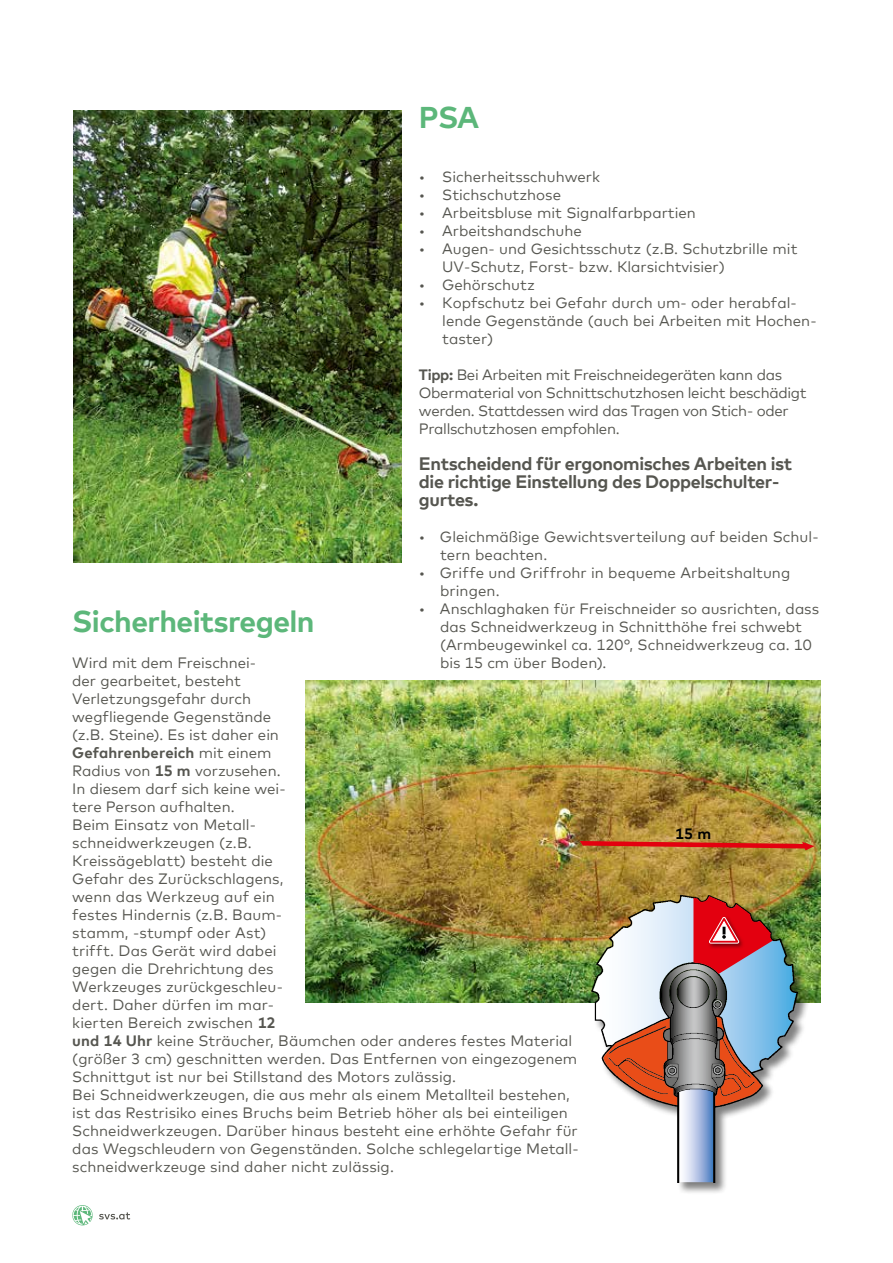
<style>
.page{position:relative;width:893px;height:1263px;background:#fff}
.page>*{position:absolute;margin:0;border:0;box-sizing:border-box;transform-origin:0 0}
.t1{font:700 30px "Mark Offc Pro";letter-spacing:-.02em;color:#5cb77a}
.t2{font:700 18px/18px "Mark Offc Pro";letter-spacing:-.02em;color:#565650}
.t3{font:15px/18px "Mark Offc Pro";color:#565650}
.t4{font:15px/18px "Mark Offc Pro";letter-spacing:-.02em;color:#565650}
.t5{font:700 15px "Mark Offc Pro";color:#000}
.s1{font-weight:700}
</style>
<div class="page">
<svg style="left:72px;top:1205px;width:21px;height:20px"></svg>
<svg style="left:99px;top:1212px;width:31px;height:7px"></svg>
<img style="left:305px;top:681px;width:516px;height:321px">
<svg style="left:580px;top:841px;width:234px;height:9px;background:#cb4827"></svg>
<img style="left:73px;top:110px;width:329px;height:452px">
<div style="left:591px;top:894px;width:219px;height:301px;background:#000;opacity:.5"></div>
<img style="left:591px;top:895px;width:207px;height:287px">
<svg style="left:603px;top:896px;width:169px;height:286px"></svg>
<h1 class="t1" style="left:72px;top:599px;width:244px">Sicherheitsregeln</h1>
<h1 class="t1" style="left:419px;top:95px;width:62px">PSA</h1>
<p class="t3" style="left:419px;top:167px;width:183px">• Sicherheitsschuhwerk</p>
<p class="t3" style="left:419px;top:185px;width:144px">• Stichschutzhose</p>
<p class="t3" style="left:419px;top:203px;width:278px">• Arbeitsbluse mit Signalfarbpartien</p>
<p class="t3" style="left:419px;top:221px;width:165px">• Arbeitshandschuhe</p>
<p class="t3" style="left:442px;top:239px;width:357px;text-indent:-23px">• Augen- und Gesichtsschutz (z.B. Schutzbrille mit<br>UV-Schutz, Forst- bzw. Klarsichtvisier)</p>
<p class="t3" style="left:419px;top:275px;width:117px">• Gehörschutz</p>
<p class="t3" style="left:442px;top:293px;width:376px;text-indent:-23px">• Kopfschutz bei Gefahr durch um- oder herabfal&shy;lende Gegenstände (auch bei Arbeiten mit Hochen&shy;taster)</p>
<p class="t4" style="left:419px;top:365px;width:389px"><span class="s1">Tipp:</span> Bei Arbeiten mit Freischneidegeräten kann das Obermaterial von Schnittschutzhosen leicht beschädigt werden. Stattdessen wird das Tragen von Stich- oder Prallschutzhosen empfohlen.</p>
<p class="t2" style="left:419px;top:453px;width:375px">Entscheidend für ergonomisches Arbeiten ist die richtige Einstellung des Doppelschulter&shy;gurtes.</p>
<p class="t3" style="left:440px;top:527px;width:380px;text-indent:-21px">• Gleichmäßige Gewichtsverteilung auf beiden Schul&shy;tern beachten.</p>
<p class="t3" style="left:440px;top:563px;width:352px;text-indent:-21px">• Griffe und Griffrohr in bequeme Arbeitshaltung bringen.</p>
<p class="t3" style="left:440px;top:599px;width:380px;text-indent:-21px">• Anschlaghaken für Freischneider so ausrichten, dass das Schneidwerkzeug in Schnitthöhe frei schwebt (Armbeugewinkel ca. 120°, Schneidwerkzeug ca. 10</p>
<p class="t3" style="left:72px;top:653px;width:185px">Wird mit dem Freischnei-</p>
<p class="t3" style="left:440px;top:653px;width:168px">bis 15 cm über Boden).</p>
<p class="t3" style="left:72px;top:671px;width:508px">der gearbeitet, besteht<br>Verletzungsgefahr durch<br>wegfliegende Gegenstände<br>(z.B. Steine). Es ist daher ein<br><span class="s1">Gefahrenbereich</span> mit einem<br>Radius von <span class="s1">15 m</span> vorzusehen.<br>In diesem darf sich keine wei-<br>tere Person aufhalten.<br>Beim Einsatz von Metall-<br>schneidwerkzeugen (z.B.<br>Kreissägeblatt) besteht die<br>Gefahr des Zurückschlagens,<br>wenn das Werkzeug auf ein<br>festes Hindernis (z.B. Baum-<br>stamm, -stumpf oder Ast)<br>trifft. Das Gerät wird dabei<br>gegen die Drehrichtung des<br>Werkzeuges zurückgeschleu-<br>dert. Daher dürfen im mar-<br>kierten Bereich zwischen <span class="s1">12<br>und 14 Uhr</span> keine Sträucher, Bäumchen oder anderes festes Material (größer 3 cm) geschnitten werden. Das Entfernen von eingezogenem Schnittgut ist nur bei Stillstand des Motors zulässig.<br>Bei Schneidwerkzeugen, die aus mehr als einem Metallteil bestehen, ist das Restrisiko eines Bruchs beim Betrieb höher als bei einteiligen Schneidwerkzeugen. Darüber hinaus besteht eine erhöhte Gefahr für das Wegschleudern von Gegenständen. Solche schlegelartige Metall&shy;schneidwerkzeuge sind daher nicht zulässig.</p>
<p class="t5" style="left:675px;top:822px;width:38px">15 m</p>
</div>
